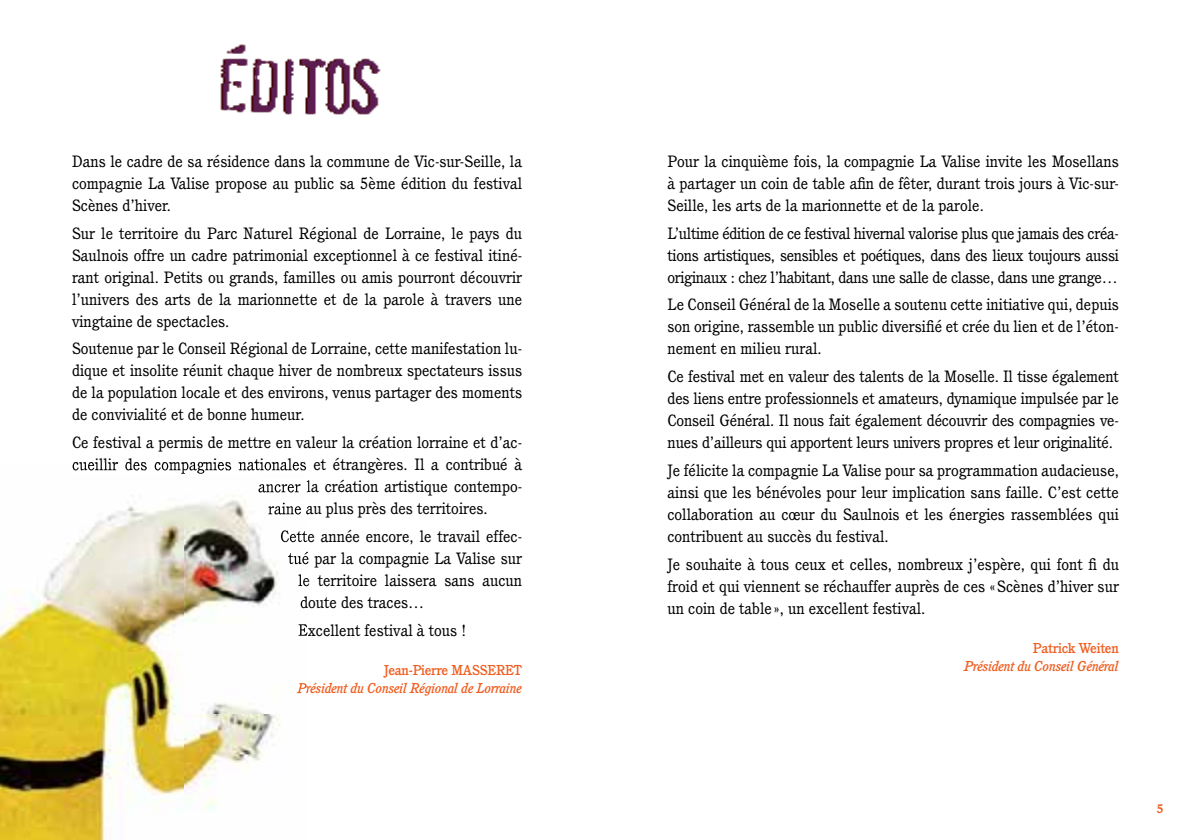
<style>
.page{position:relative;width:1191px;height:840px;background:#fff}
.page>*{position:absolute;margin:0;border:0;box-sizing:border-box;transform-origin:0 0}
.t1{font:16px/22px "Cushing";color:#000;text-align:justify}
.t2{font:italic 500 14px "Cushing";letter-spacing:-.02em;color:#f05f22}
.t3{font:500 14px "Cushing";letter-spacing:-.02em;color:#f05f22}
.t4{font:700 12px "Cushing";color:#f05f22}
</style>
<div class="page">
<img style="left:220px;top:44px;width:161px;height:71px">
<img style="left:0;top:464px;width:184px;height:375px">
<img style="left:184px;top:473px;width:123px;height:337px">
<svg style="left:28px;top:804px;width:6px;height:8px"></svg>
<img style="left:73px;top:463px;width:233px;height:10px">
<img style="left:258px;top:479px;width:49px;height:16px">
<img style="left:268px;top:501px;width:39px;height:16px">
<img style="left:281px;top:529px;width:26px;height:15px">
<img style="left:288px;top:551px;width:19px;height:16px">
<svg style="left:298px;top:574px;width:9px;height:12px"></svg>
<svg style="left:301px;top:596px;width:6px;height:12px"></svg>
<svg style="left:299px;top:623px;width:8px;height:12px"></svg>
<svg style="left:297px;top:682px;width:10px;height:13px"></svg>
<p class="t1" style="left:72px;top:150px;width:452px">Dans le cadre de sa résidence dans la commune de Vic-sur-Seille, la compagnie La Valise propose au public sa 5ème édition du festival Scènes d’hiver.</p>
<p class="t1" style="left:72px;top:222px;width:452px">Sur le territoire du Parc Naturel Régional de Lorraine, le pays du Saulnois offre un cadre patrimonial exceptionnel à ce festival itiné&shy;rant original. Petits ou grands, familles ou amis pourront découvrir l’univers des arts de la marionnette et de la parole à travers une vingtaine de spectacles.</p>
<p class="t1" style="left:72px;top:337px;width:452px">Soutenue par le Conseil Régional de Lorraine, cette manifestation lu&shy;dique et insolite réunit chaque hiver de nombreux spectateurs issus de la population locale et des environs, venus partager des moments de convivialité et de bonne humeur.</p>
<p class="t1" style="left:72px;top:431px;width:452px">Ce festival a permis de mettre en valeur la création lorraine et d’ac-</p>
<p class="t1" style="left:72px;top:453px;width:452px">cueillir des compagnies nationales et étrangères. Il a contribué à</p>
<p class="t1" style="left:258px;top:475px;width:265px">ancrer la création artistique contempo-</p>
<p class="t1" style="left:268px;top:497px;width:221px">raine au plus près des territoires.</p>
<p class="t1" style="left:280px;top:525px;width:243px">Cette année encore, le travail effec-</p>
<p class="t1" style="left:288px;top:547px;width:235px">tué par la compagnie La Valise sur</p>
<p class="t1" style="left:298px;top:569px;width:226px">le territoire laissera sans aucun</p>
<p class="t1" style="left:300px;top:591px;width:126px">doute des traces…</p>
<p class="t1" style="left:298px;top:618px;width:169px">Excellent festival à tous !</p>
<p class="t3" style="left:384px;top:661px;width:140px">Jean-Pierre MASSERET</p>
<p class="t2" style="left:298px;top:679px;width:226px">Président du Conseil Régional de Lorraine</p>
<p class="t1" style="left:667px;top:150px;width:453px">Pour la cinquième fois, la compagnie La Valise invite les Mosellans à partager un coin de table afin de fêter, durant trois jours à Vic-sur-Seille, les arts de la marionnette et de la parole.</p>
<p class="t1" style="left:667px;top:222px;width:453px">L’ultime édition de ce festival hivernal valorise plus que jamais des créa&shy;tions artistiques, sensibles et poétiques, dans des lieux toujours aussi originaux : chez l’habitant, dans une salle de classe, dans une grange…</p>
<p class="t1" style="left:667px;top:293px;width:453px">Le Conseil Général de la Moselle a soutenu cette initiative qui, depuis son origine, rassemble un public diversifié et crée du lien et de l’éton&shy;nement en milieu rural.</p>
<p class="t1" style="left:667px;top:365px;width:453px">Ce festival met en valeur des talents de la Moselle. Il tisse également des liens entre professionnels et amateurs, dynamique impulsée par le Conseil Général. Il nous fait également découvrir des compagnies ve&shy;nues d’ailleurs qui apportent leurs univers propres et leur originalité.</p>
<p class="t1" style="left:667px;top:459px;width:453px">Je félicite la compagnie La Valise pour sa programmation audacieuse, ainsi que les bénévoles pour leur implication sans faille. C’est cette collaboration au cœur du Saulnois et les énergies rassemblées qui contribuent au succès du festival.</p>
<p class="t1" style="left:667px;top:552px;width:453px">Je souhaite à tous ceux et celles, nombreux j’espère, qui font fi du froid et qui viennent se réchauffer auprès de ces « Scènes d’hiver sur un coin de table », un excellent festival.</p>
<p class="t3" style="left:1033px;top:639px;width:87px">Patrick Weiten</p>
<p class="t2" style="left:964px;top:657px;width:156px">Président du Conseil Général</p>
<p class="t4" style="left:1156px;top:801px;width:8px">5</p>
</div>
